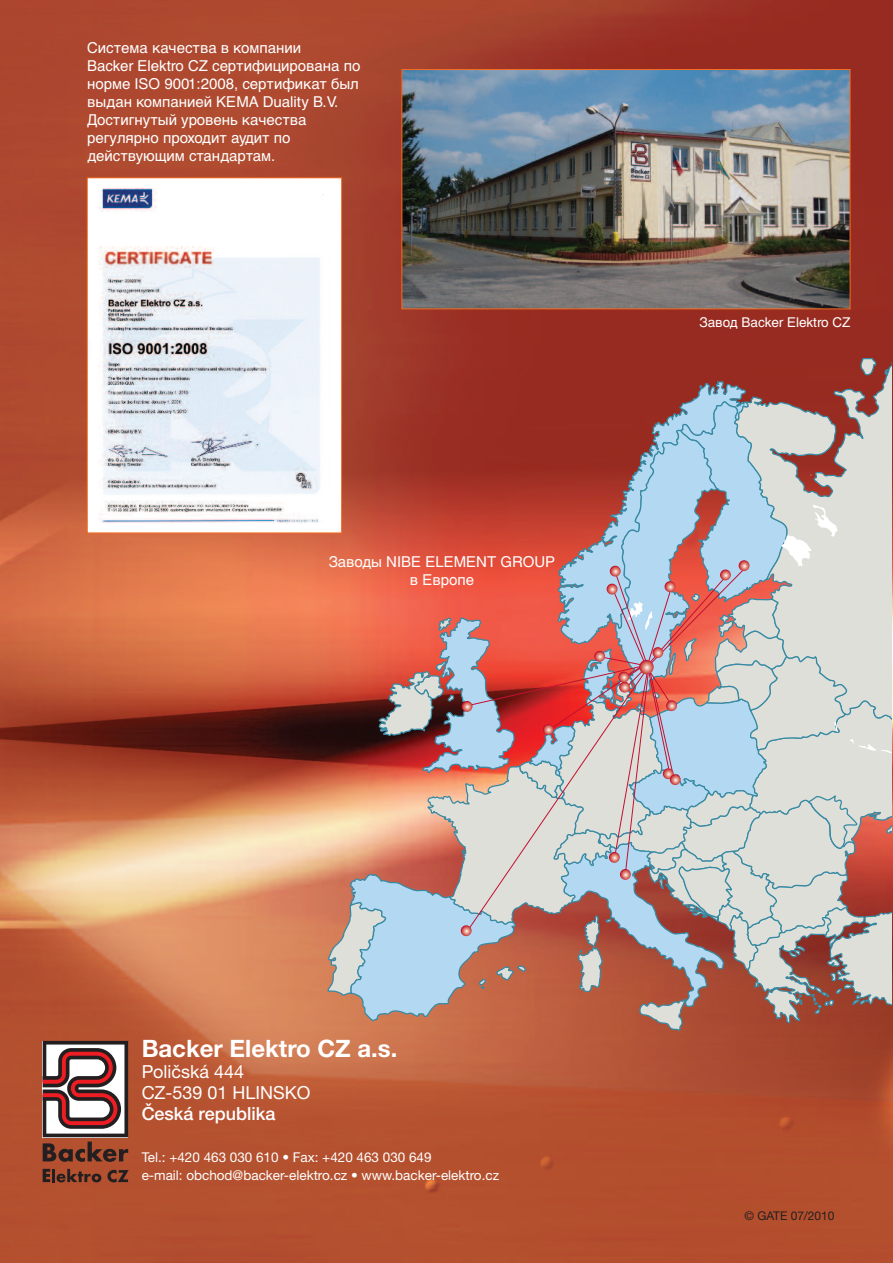
<style>
.page{position:relative;width:893px;height:1263px;background:#fff}
.page>*{position:absolute;margin:0;border:0;box-sizing:border-box;transform-origin:0 0}
.t1{font:700 24px "Helvetica Neue CE";color:#fff}
.t2{font:18px/21px "Helvetica Neue CE";color:#fff}
.t3{font:500 18px "Helvetica Neue CE";color:#fff}
.t4{font:15px/18px "Helvetica Cyr Upright";color:#fff}
.t5{font:13.5px/18px "Helvetica Neue CE";color:#fff}
.t6{font:13.5px "Helvetica Cyr Upright";color:#fff}
.t7{font:12px "Helvetica Neue CE";color:#231f20}
</style>
<div class="page">
<img style="left:0;top:0;width:893px;height:1263px">
<img style="left:403px;top:71px;width:445px;height:236px">
<div style="left:401px;top:69px;width:449px;height:240px;border:1px solid #f36c21"></div>
<svg style="left:43px;top:1169px;width:58px;height:13px"></svg>
<svg style="left:107px;top:1170px;width:22px;height:12px"></svg>
<svg style="left:43px;top:1041px;width:85px;height:121px"></svg>
<img style="left:89px;top:179px;width:251px;height:352px">
<div style="left:87px;top:177px;width:255px;height:356px;border:1px solid #f36c21"></div>
<svg style="left:556px;top:380px;width:177px;height:21px;background:#96413c"></svg>
<svg style="left:733px;top:358px;width:159px;height:43px;background:#9a4139"></svg>
<svg style="left:327px;top:401px;width:565px;height:630px;background:#c19793"></svg>
<p class="t4" style="left:87px;top:40px;width:275px">Система качества в компании<br>Backer Elektro CZ сертифицирована по норме ISO 9001:2008, сертификат был выдан компанией KEMA Duality B.V.<br>Достигнутый уровень качества регулярно проходит аудит по действующим стандартам.</p>
<p class="t4" style="left:329px;top:554px;width:228px;text-align:center">Заводы NIBE ELEMENT GROUP в Европе</p>
<p class="t6" style="left:700px;top:318px;width:152px">Завод Backer Elektro CZ</p>
<h1 class="t1" style="left:142px;top:1040px;width:257px">Backer Elektro CZ a.s.</h1>
<p class="t2" style="left:142px;top:1063px;width:170px">Poličská 444<br>CZ-539 01 HLINSKO</p>
<p class="t3" style="left:142px;top:1107px;width:135px">Česká republika</p>
<p class="t5" style="left:142px;top:1150px;width:359px">Tel.: +420 463 030 610 • Fax: +420 463 030 649<br>e-mail: obchod@backer-elektro.cz • www.backer-elektro.cz</p>
<p class="t7" style="left:744px;top:1211px;width:92px">© GATE 07/2010</p>
</div>
